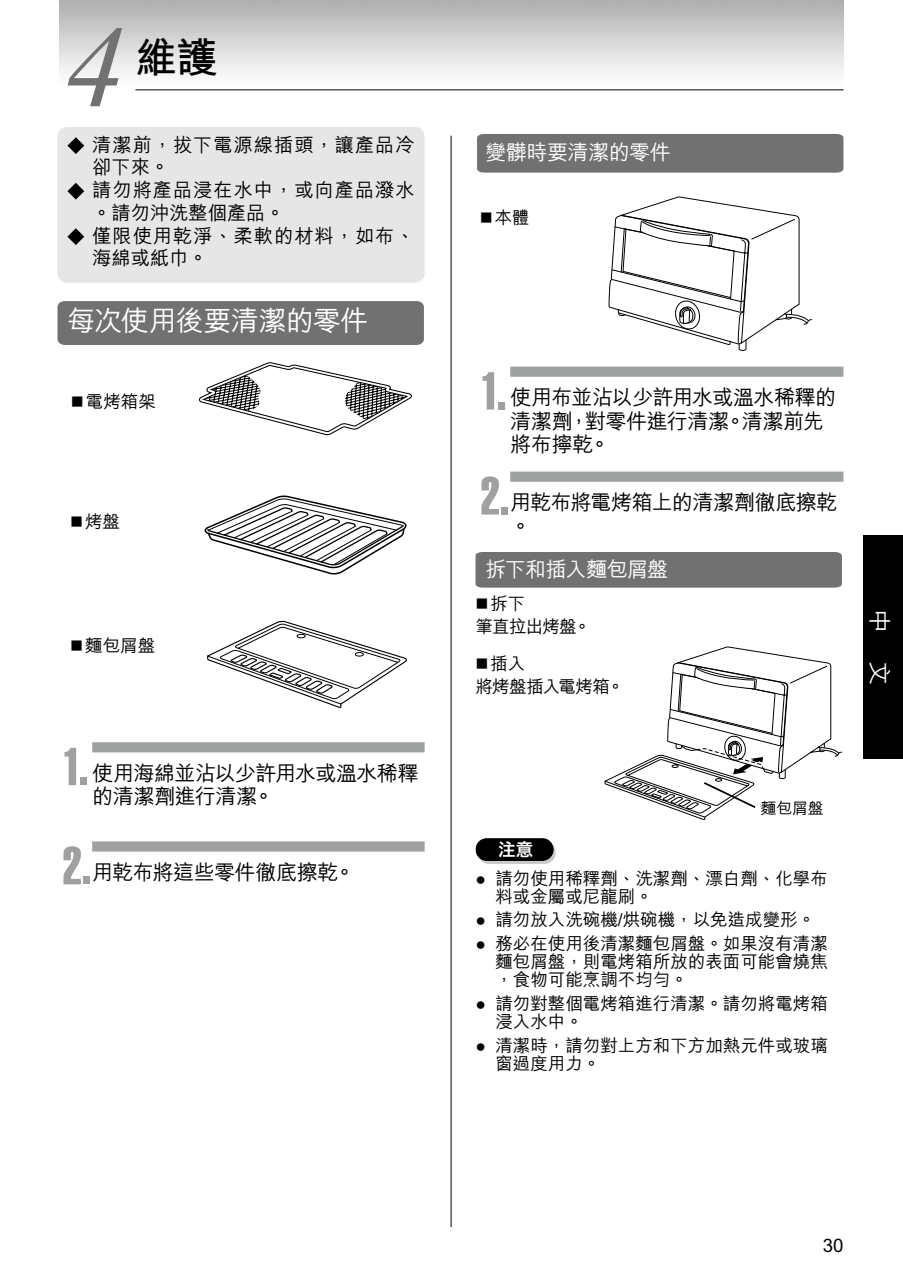
<style>
.page{position:relative;width:903px;height:1275px;background:#fff}
.page>*{position:absolute;margin:0;border:0;box-sizing:border-box;transform-origin:0 0}
.t1{font:italic 113.4px "Times Ten";color:#727171}
.t2{font:52.5px "Helvetica Extra Compressed";color:#9fa0a0}
.t3{font:700 42px "M Hei HK";color:#000}
.t4{font:500 28px "M Hei HK";letter-spacing:-.025em;color:#fff}
.t5{font:500 22.75px "M Hei HK";color:#fff;scale:1.08 1}
.t6{font:500 21px/23.6px "M Hei HK";letter-spacing:-.025em;color:#000}
.t7{font:500 21px "M Hei HK";letter-spacing:-.025em;color:#fff}
.t8{font:500 21px "M Hei HK";letter-spacing:-.045em;color:#fff}
.t9{font:500 19.25px/22.8px "M Hei HK";letter-spacing:.05em;color:#000}
.t10{font:500 18.55px "M Hei HK";color:#000}
.t11{font:500 17.5px/18.4px "M Hei HK";color:#000}
.t12{font:500 17.5px/22.8px "M Hei HK";letter-spacing:-.035em;color:#000}
.t13{font:500 17.5px/22.8px "M Hei HK";letter-spacing:-.04em;color:#000}
.t14{font:17.5px "Hira Kaku Pro W6 90 msp RKSJ H";color:#fff}
.t15{font:500 15.75px "M Hei HK";color:#000}
.s1{font-family:"Arial";font-weight:400}
</style>
<div class="page">
<div style="left:58px;top:127px;width:367px;height:156px;background:#e6e6e6;border-radius:10px"></div>
<div style="left:58px;top:301px;width:366px;height:44px;background:#727171"></div>
<div style="left:477px;top:134px;width:366px;height:39px;background:#727171"></div>
<div style="left:475px;top:552px;width:367px;height:36px;background:#727171"></div>
<div style="left:863px;top:536px;width:40px;height:223px;background:#000"></div>
<hr style="left:135px;top:89px;width:708px;height:1px;background:#000">
<div style="left:92px;top:742px;width:333px;height:10px;background:#9fa0a0"></div>
<div style="left:92px;top:841px;width:333px;height:11px;background:#9fa0a0"></div>
<svg style="left:67px;top:137px;width:18px;height:17px"></svg>
<svg style="left:67px;top:182px;width:18px;height:18px"></svg>
<svg style="left:67px;top:228px;width:18px;height:17px"></svg>
<svg style="left:199px;top:362px;width:213px;height:74px"></svg>
<svg style="left:205px;top:495px;width:201px;height:79px"></svg>
<svg style="left:207px;top:620px;width:200px;height:88px"></svg>
<div style="left:510px;top:367px;width:333px;height:10px;background:#9fa0a0"></div>
<div style="left:510px;top:472px;width:333px;height:10px;background:#9fa0a0"></div>
<svg style="left:608px;top:196px;width:206px;height:171px"></svg>
<svg style="left:605px;top:646px;width:237px;height:174px"></svg>
<svg style="left:475px;top:838px;width:81px;height:26px;background:#2e2e2e"></svg>
<hr style="left:451px;top:136px;width:1px;height:1091px;background:#000">
<h1 class="t1" style="left:66px;top:2px;width:58px">4</h1>
<h3 class="t3" style="left:135px;top:27px;width:84px">維護</h3>
<p class="t9" style="left:92px;top:132px;width:324px">清潔前，拔下電源線插頭，讓產品冷卻下來。<br>請勿將產品浸在水中，或向產品潑水。請勿沖洗整個產品。<br>僅限使用乾淨、柔軟的材料，如布、海綿或紙巾。</p>
<h3 class="t4" style="left:67px;top:300px;width:302px">每次使用後要清潔的零件</h3>
<p class="t11" style="left:86px;top:391px;width:71px">電烤箱架</p>
<p class="t11" style="left:85px;top:511px;width:36px">烤盤</p>
<p class="t11" style="left:85px;top:635px;width:71px">麵包屑盤</p>
<h2 class="t2" style="left:62px;top:735px;width:28px">1.</h2>
<p class="t6" style="left:92px;top:759px;width:328px">使用海綿並沾以少許用水或溫水稀釋的清潔劑進行清潔。</p>
<h2 class="t2" style="left:62px;top:834px;width:30px">2.</h2>
<p class="t6" style="left:92px;top:859px;width:264px">用乾布將這些零件徹底擦乾。</p>
<p class="t7" style="left:485px;top:137px;width:187px">變髒時要清潔的零件</p>
<p class="t11" style="left:495px;top:207px;width:36px">本體</p>
<h2 class="t2" style="left:480px;top:359px;width:28px">1.</h2>
<p class="t6" style="left:510px;top:384px;width:327px">使用布並沾以少許用水或溫水稀釋的清潔劑，對零件進行清潔。清潔前先將布擰乾。</p>
<h2 class="t2" style="left:480px;top:464px;width:30px">2.</h2>
<p class="t6" style="left:510px;top:489px;width:329px">用乾布將電烤箱上的清潔劑徹底擦乾。</p>
<p class="t8" style="left:485px;top:554px;width:184px">拆下和插入麵包屑盤</p>
<p class="t13" style="left:476px;top:591px;width:117px;text-indent:15px">拆下<br>筆直拉出烤盤。</p>
<p class="t12" style="left:476px;top:651px;width:150px;text-indent:15px">插入<br>將烤盤插入電烤箱。</p>
<h3 class="t5" style="left:896px;top:609px;width:72px;rotate:90deg">中 文</h3>
<p class="t15" style="left:761px;top:797px;width:64px">麵包屑盤</p>
<p class="t14" style="left:498px;top:833px;width:36px">注意</p>
<p class="t11" style="left:495px;top:867px;width:334px;text-indent:-20px"><span class="s1">●</span> 請勿使用稀釋劑、洗潔劑、漂白劑、化學布料或金屬或尼龍刷。</p>
<p class="t11" style="left:475px;top:909px;width:341px"><span class="s1">●</span> 請勿放入洗碗機/烘碗機，以免造成變形。</p>
<p class="t11" style="left:495px;top:932px;width:334px;text-align:justify;text-indent:-20px"><span class="s1">●</span> 務必在使用後清潔麵包屑盤。如果沒有清潔麵包屑盤，則電烤箱所放的表面可能會燒焦，食物可能烹調不均勻。</p>
<p class="t11" style="left:495px;top:993px;width:334px;text-indent:-20px"><span class="s1">●</span> 請勿對整個電烤箱進行清潔。請勿將電烤箱浸入水中。</p>
<p class="t11" style="left:495px;top:1034px;width:334px;text-indent:-20px"><span class="s1">●</span> 清潔時，請勿對上方和下方加熱元件或玻璃窗過度用力。</p>
<p class="t10" style="left:823px;top:1232px;width:22px">30</p>
</div>
